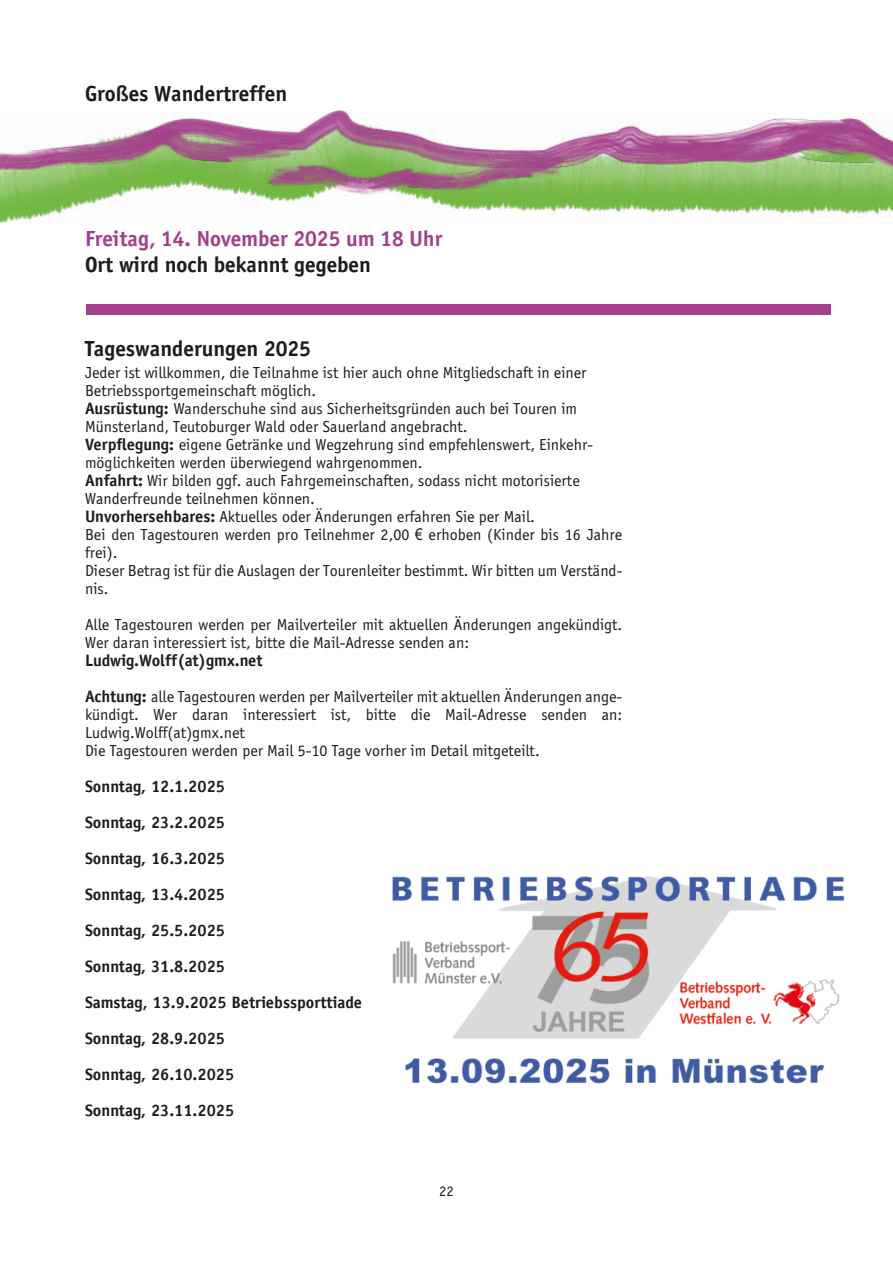
<style>
.page{position:relative;width:893px;height:1263px;background:#fff}
.page>*{position:absolute;margin:0;border:0;box-sizing:border-box;transform-origin:0 0}
.t1{font:700 22.5px "Officina Sans";color:#1f1c1a}
.t2{font:700 22.5px "Officina Sans";color:#a4408b}
.t3{font:16.5px/18px "Officina Sans";color:#1f1c1a}
.t4{font:700 16.5px/36px "Officina Sans LT";color:#1f1c1a}
.t5{font:15px "Officina Sans";color:#1f1c1a}
.s1{font-family:"Officina Sans LT";font-weight:700}
.s2{font-family:"Arial Narrow"}
</style>
<div class="page">
<div style="left:86px;top:305px;width:744px;height:10px;background:#a4408b"></div>
<img style="left:0;top:167px;width:893px;height:57px">
<img style="left:152px;top:110px;width:703px;height:53px">
<img style="left:513px;top:133px;width:260px;height:34px">
<img style="left:611px;top:119px;width:162px;height:42px">
<img style="left:405px;top:155px;width:160px;height:35px">
<img style="left:0;top:128px;width:308px;height:41px">
<img style="left:266px;top:163px;width:150px;height:33px">
<img style="left:773px;top:119px;width:120px;height:52px">
<img style="left:392px;top:876px;width:453px;height:208px">
<h1 class="t1" style="left:85px;top:81px;width:204px">Großes Wandertreffen</h1>
<h1 class="t2" style="left:85px;top:227px;width:359px">Freitag, 14. November 2025 um 18 Uhr</h1>
<h1 class="t1" style="left:85px;top:252px;width:287px">Ort wird noch bekannt gegeben</h1>
<h1 class="t1" style="left:85px;top:337px;width:227px">Tageswanderungen 2025</h1>
<p class="t3" style="left:85px;top:364px;width:539px">Jeder ist willkommen, die Teilnahme ist hier auch ohne Mitgliedschaft in einer Betriebssportgemeinschaft möglich.<br><span class="s1">Ausrüstung:</span> Wanderschuhe sind aus Sicherheitsgründen auch bei Touren im Münsterland, Teutoburger Wald oder Sauerland angebracht.<br><span class="s1">Verpflegung:</span> eigene Getränke und Wegzehrung sind empfehlenswert, Einkehr&shy;möglichkeiten werden überwiegend wahrgenommen.<br><span class="s1">Anfahrt:</span> Wir bilden ggf. auch Fahrgemeinschaften, sodass nicht motorisierte Wanderfreunde teilnehmen können.<br><span class="s1">Unvorhersehbares:</span> Aktuelles oder Änderungen erfahren Sie per Mail.<br>Bei den Tagestouren werden pro Teilnehmer 2,00 <span class="s2">€</span> erhoben (Kinder bis 16 Jahre frei).<br>Dieser Betrag ist für die Auslagen der Tourenleiter bestimmt. Wir bitten um Verständ&shy;nis.</p>
<p class="t3" style="left:85px;top:616px;width:539px">Alle Tagestouren werden per Mailverteiler mit aktuellen Änderungen angekündigt.<br>Wer daran interessiert ist, bitte die Mail-Adresse senden an:</p>
<p class="t4" style="left:85px;top:642px;width:179px">Ludwig.Wolff(at)gmx.net</p>
<p class="t3" style="left:85px;top:688px;width:539px"><span class="s1">Achtung:</span> alle Tagestouren werden per Mailverteiler mit aktuellen Änderungen ange&shy;kündigt. Wer daran interessiert ist, bitte die Mail-Adresse senden an:<br>Ludwig.Wolff(at)gmx.net<br>Die Tagestouren werden per Mail 5-10 Tage vorher im Detail mitgeteilt.</p>
<p class="t4" style="left:85px;top:768px;width:278px">Sonntag, 12.1.2025<br>Sonntag, 23.2.2025<br>Sonntag, 16.3.2025<br>Sonntag, 13.4.2025<br>Sonntag, 25.5.2025<br>Sonntag, 31.8.2025<br>Samstag, 13.9.2025 Betriebssporttiade<br>Sonntag, 28.9.2025<br>Sonntag, 26.10.2025<br>Sonntag, 23.11.2025</p>
<p class="t5" style="left:439px;top:1183px;width:16px">22</p>
</div>
